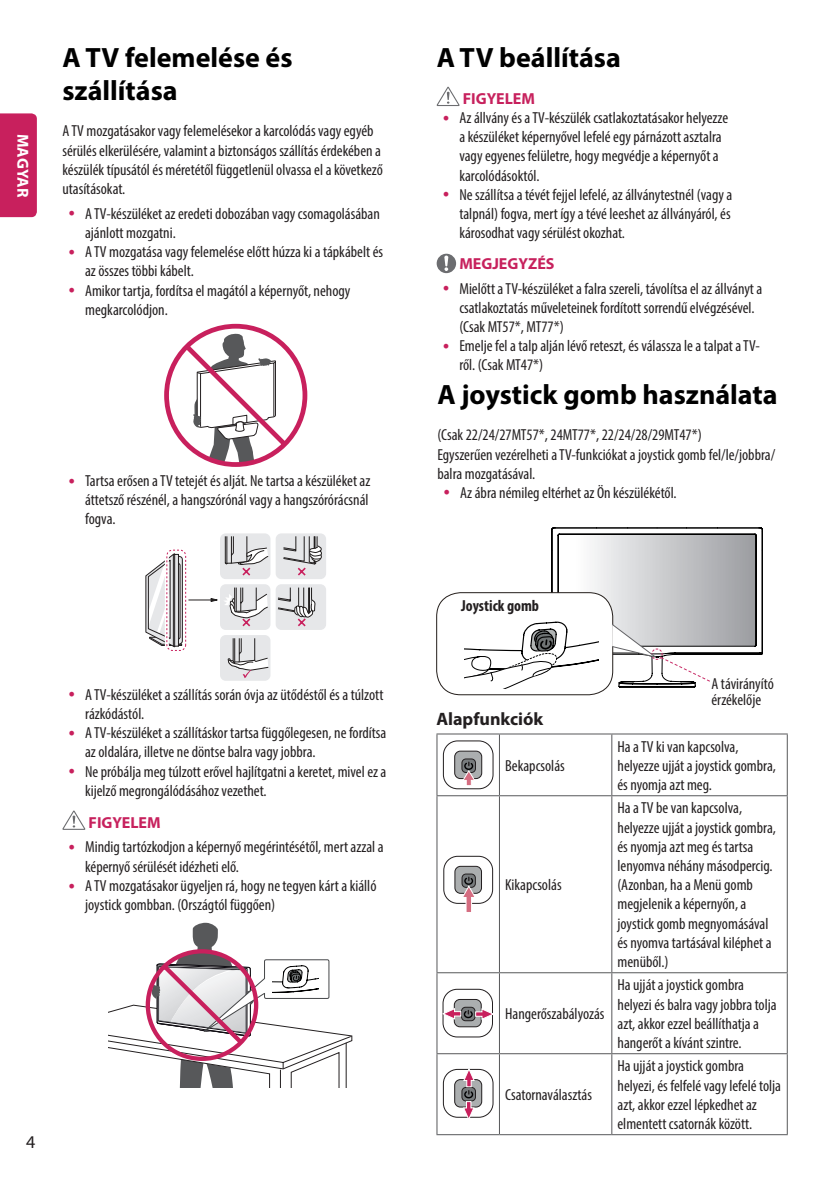
<style>
.page{position:relative;width:840px;height:1191px;background:#fff}
.page>*{position:absolute;margin:0;border:0;box-sizing:border-box;transform-origin:0 0}
._1st_Title{font:700 28px/33.6px "Myriad Pro";color:#000}
._2nd_Title{font:700 18px "Myriad Pro";color:#231f20}
.t1{font:18px "Myriad Pro";color:#231f20}
.Body{font:condensed 16px/19.2px "Myriad Pro";color:#231f20}
.body_bold{font:700 16px "Myriad Pro";color:#c7215d}
.Body_center{font:700 condensed 16px "Myriad Pro";color:#231f20}
.Body-2{font:700 16px "Myriad Pro";color:#c7215d}
.t2{font:700 16px "Myriad Pro";letter-spacing:.015em;color:#fff}
.t3{font:700 14px "Bryant LG";color:#fff}
</style>
<div class="page">
<div style="left:0;top:113px;width:37px;height:104px;background:#c8205d"></div>
<svg style="left:164px;top:324px;width:143px;height:143px"></svg>
<div style="left:220px;top:584px;width:50px;height:46px;background:#e6e7e9;border-radius:6px"></div>
<div style="left:275px;top:584px;width:51px;height:46px;background:#e6e7e9;border-radius:6px"></div>
<div style="left:220px;top:635px;width:50px;height:46px;background:#e6e7e9;border-radius:6px"></div>
<div style="left:220px;top:533px;width:50px;height:46px;background:#e6e7e9;border-radius:6px"></div>
<div style="left:275px;top:533px;width:51px;height:46px;background:#e6e7e9;border-radius:6px"></div>
<svg style="left:224px;top:535px;width:97px;height:42px"></svg>
<svg style="left:189px;top:587px;width:126px;height:91px"></svg>
<svg style="left:145px;top:553px;width:37px;height:94px"></svg>
<div style="left:165px;top:548px;width:22px;height:104px;border:4px solid #fff;border-radius:6px"></div>
<div style="left:166px;top:549px;width:20px;height:102px;border:1px dashed #c8205d;border-radius:6px"></div>
<svg style="left:62px;top:810px;width:23px;height:20px"></svg>
<svg style="left:436px;top:87px;width:23px;height:19px"></svg>
<svg style="left:436px;top:254px;width:20px;height:19px"></svg>
<svg style="left:108px;top:922px;width:244px;height:165px"></svg>
<hr style="left:436px;top:733px;width:63px;height:1px;background:#57585a">
<hr style="left:436px;top:734px;width:1px;height:61px;background:#57585a">
<hr style="left:499px;top:733px;width:112px;height:1px;background:#57585a">
<hr style="left:498px;top:734px;width:1px;height:61px;background:#57585a">
<hr style="left:611px;top:733px;width:176px;height:1px;background:#57585a">
<hr style="left:611px;top:734px;width:1px;height:61px;background:#57585a">
<hr style="left:786px;top:734px;width:1px;height:61px;background:#57585a">
<hr style="left:436px;top:795px;width:63px;height:1px;background:#57585a">
<hr style="left:436px;top:796px;width:1px;height:176px;background:#57585a">
<hr style="left:499px;top:795px;width:112px;height:1px;background:#57585a">
<hr style="left:498px;top:796px;width:1px;height:176px;background:#57585a">
<hr style="left:611px;top:795px;width:176px;height:1px;background:#57585a">
<hr style="left:611px;top:796px;width:1px;height:176px;background:#57585a">
<hr style="left:786px;top:796px;width:1px;height:176px;background:#57585a">
<hr style="left:436px;top:972px;width:63px;height:1px;background:#57585a">
<hr style="left:436px;top:973px;width:1px;height:80px;background:#57585a">
<hr style="left:499px;top:972px;width:112px;height:1px;background:#57585a">
<hr style="left:498px;top:973px;width:1px;height:80px;background:#57585a">
<hr style="left:611px;top:972px;width:176px;height:1px;background:#57585a">
<hr style="left:611px;top:973px;width:1px;height:80px;background:#57585a">
<hr style="left:786px;top:973px;width:1px;height:80px;background:#57585a">
<hr style="left:436px;top:1053px;width:63px;height:1px;background:#57585a">
<hr style="left:436px;top:1054px;width:1px;height:80px;background:#57585a">
<hr style="left:499px;top:1053px;width:112px;height:1px;background:#57585a">
<hr style="left:498px;top:1054px;width:1px;height:80px;background:#57585a">
<hr style="left:611px;top:1053px;width:176px;height:1px;background:#57585a">
<hr style="left:611px;top:1054px;width:1px;height:80px;background:#57585a">
<hr style="left:786px;top:1054px;width:1px;height:80px;background:#57585a">
<hr style="left:436px;top:1134px;width:63px;height:1px;background:#57585a">
<hr style="left:499px;top:1134px;width:112px;height:1px;background:#57585a">
<hr style="left:611px;top:1134px;width:176px;height:1px;background:#57585a">
<div style="left:442px;top:740px;width:51px;height:49px;border:1px solid #231f20;border-radius:14px"></div>
<div style="left:454px;top:751px;width:27px;height:27px;background:#abaeaf;border-radius:6px"></div>
<div style="left:454px;top:750px;width:28px;height:29px;border:1px solid #231f20;border-radius:6px"></div>
<div style="left:461px;top:759px;width:14px;height:13px;background:#777b7d;border-radius:4px"></div>
<div style="left:461px;top:758px;width:14px;height:15px;border:1px solid #231f20;border-radius:4px"></div>
<svg style="left:462px;top:761px;width:13px;height:25px"></svg>
<div style="left:443px;top:855px;width:50px;height:49px;border:1px solid #231f20;border-radius:14px"></div>
<div style="left:454px;top:866px;width:27px;height:27px;background:#abaeaf;border-radius:6px"></div>
<div style="left:454px;top:866px;width:27px;height:27px;border:1px solid #231f20;border-radius:6px"></div>
<div style="left:462px;top:874px;width:13px;height:13px;background:#777b7d;border-radius:4px"></div>
<div style="left:461px;top:873px;width:14px;height:15px;border:1px solid #231f20;border-radius:4px"></div>
<svg style="left:461px;top:876px;width:14px;height:36px"></svg>
<div style="left:442px;top:988px;width:50px;height:49px;border:1px solid #231f20;border-radius:14px"></div>
<div style="left:454px;top:999px;width:27px;height:27px;background:#abaeaf;border-radius:6px"></div>
<div style="left:453px;top:999px;width:28px;height:28px;border:1px solid #231f20;border-radius:6px"></div>
<div style="left:461px;top:1006px;width:14px;height:15px;border:1px solid #231f20;border-radius:4px"></div>
<svg style="left:442px;top:1008px;width:51px;height:12px"></svg>
<div style="left:442px;top:1069px;width:51px;height:48px;border:1px solid #231f20;border-radius:14px"></div>
<div style="left:454px;top:1079px;width:27px;height:28px;background:#abaeaf;border-radius:6px"></div>
<div style="left:454px;top:1079px;width:28px;height:28px;border:1px solid #231f20;border-radius:6px"></div>
<div style="left:461px;top:1087px;width:14px;height:14px;border:1px solid #231f20;border-radius:4px"></div>
<svg style="left:462px;top:1068px;width:12px;height:50px"></svg>
<div style="left:436px;top:592px;width:177px;height:103px;border:1px solid #241e1b;border-radius:24px"></div>
<svg style="left:464px;top:527px;width:298px;height:161px"></svg>
<p class="t2" style="left:33px;top:133px;width:66px;rotate:90deg">MAGYAR</p>
<p class="t3" style="left:32px;top:151px;width:30px;rotate:90deg">ENG</p>
<p class="_1st_Title" style="left:62px;top:39px;width:231px">A TV felemelése és szállítása</p>
<p class="Body" style="left:62px;top:121px;width:322px">A TV mozgatásakor vagy felemelésekor a karcolódás vagy egyéb sérülés elkerülésére, valamint a biztonságos szállítás érdekében a készülék típusától és méretétől függetlenül olvassa el a következő utasításokat.</p>
<p class="Body" style="left:85px;top:204px;width:296px">A TV-készüléket az eredeti dobozában vagy csomagolásában ajánlott mozgatni.</p>
<p class="Body" style="left:85px;top:242px;width:299px">A TV mozgatása vagy felemelése előtt húzza ki a tápkábelt és az összes többi kábelt.</p>
<p class="Body" style="left:85px;top:280px;width:267px">Amikor tartja, fordítsa el magától a képernyőt, nehogy megkarcolódjon.</p>
<p class="Body" style="left:85px;top:471px;width:287px;text-align:justify">Tartsa erősen a TV tetejét és alját. Ne tartsa a készüléket az áttetsző részénél, a hangszórónál vagy a hangszórórácsnál fogva.</p>
<p class="Body" style="left:85px;top:685px;width:299px">A TV-készüléket a szállítás során óvja az ütődéstől és a túlzott rázkódástól.</p>
<p class="Body" style="left:85px;top:723px;width:302px">A TV-készüléket a szállításkor tartsa függőlegesen, ne fordítsa az oldalára, illetve ne döntse balra vagy jobbra.</p>
<p class="Body" style="left:85px;top:761px;width:302px">Ne próbálja meg túlzott erővel hajlítgatni a keretet, mivel ez a kijelző megrongálódásához vezethet.</p>
<p class="body_bold" style="left:88px;top:812px;width:74px">FIGYELEM</p>
<p class="Body" style="left:85px;top:837px;width:300px">Mindig tartózkodjon a képernyő megérintésétől, mert azzal a képernyő sérülését idézheti elő.</p>
<p class="Body" style="left:85px;top:875px;width:293px">A TV mozgatásakor ügyeljen rá, hogy ne tegyen kárt a kiálló joystick gombban. (Országtól függően)</p>
<p class="t1" style="left:26px;top:1130px;width:11px">4</p>
<p class="_1st_Title" style="left:436px;top:39px;width:185px">A TV beállítása</p>
<p class="Body-2" style="left:462px;top:88px;width:74px">FIGYELEM</p>
<p class="Body" style="left:459px;top:108px;width:270px">Az állvány és a TV-készülék csatlakoztatásakor helyezze a készüléket képernyővel lefelé egy párnázott asztalra vagy egyenes felületre, hogy megvédje a képernyőt a karcolódásoktól.</p>
<p class="Body" style="left:459px;top:185px;width:274px;text-align:justify">Ne szállítsa a tévét fejjel lefelé, az állványtestnél (vagy a talpnál) fogva, mert így a tévé leeshet az állványáról, és károsodhat vagy sérülést okozhat.</p>
<p class="body_bold" style="left:459px;top:253px;width:97px">MEGJEGYZÉS</p>
<p class="Body" style="left:459px;top:278px;width:304px">Mielőtt a TV-készüléket a falra szereli, távolítsa el az állványt a csatlakoztatás műveleteinek fordított sorrendű elvégzésével. (Csak MT57*, MT77*)</p>
<p class="Body" style="left:459px;top:336px;width:302px">Emelje fel a talp alján lévő reteszt, és válassza le a talpat a TV&shy;ről. (Csak MT47*)</p>
<p class="_1st_Title" style="left:437px;top:377px;width:341px">A joystick gomb használata</p>
<p class="Body" style="left:437px;top:425px;width:266px">(Csak 22/24/27MT57*, 24MT77*, 22/24/28/29MT47*)</p>
<p class="Body" style="left:437px;top:444px;width:339px">Egyszerűen vezérelheti a TV-funkciókat a joystick gomb fel/le/jobbra/ balra mozgatásával.</p>
<p class="Body" style="left:460px;top:483px;width:218px">Az ábra némileg eltérhet az Ön készülékétől.</p>
<p class="Body_center" style="left:461px;top:596px;width:79px">Joystick gomb</p>
<p class="_2nd_Title" style="left:436px;top:707px;width:108px">Alapfunkciók</p>
<p class="Body" style="left:505px;top:756px;width:61px">Bekapcsolás</p>
<p class="Body" style="left:505px;top:875px;width:58px">Kikapcsolás</p>
<p class="Body" style="left:505px;top:1004px;width:101px">Hangerőszabályozás</p>
<p class="Body" style="left:505px;top:1085px;width:88px">Csatornaválasztás</p>
<p class="Body" style="left:711px;top:676px;width:64px;line-height:16px">A távirányító érzékelője</p>
<p class="Body" style="left:617px;top:736px;width:160px">Ha a TV ki van kapcsolva, helyezze ujját a joystick gombra, és nyomja azt meg.</p>
<p class="Body" style="left:617px;top:798px;width:160px">Ha a TV be van kapcsolva, helyezze ujját a joystick gombra, és nyomja azt meg és tartsa lenyomva néhány másodpercig. (Azonban, ha a Menü gomb megjelenik a képernyőn, a joystick gomb megnyomásával és nyomva tartásával kiléphet a menüből.)</p>
<p class="Body" style="left:617px;top:975px;width:160px">Ha ujját a joystick gombra helyezi és balra vagy jobbra tolja azt, akkor ezzel beállíthatja a hangerőt a kívánt szintre.</p>
<p class="Body" style="left:617px;top:1056px;width:165px">Ha ujját a joystick gombra helyezi, és felfelé vagy lefelé tolja azt, akkor ezzel lépkedhet az elmentett csatornák között.</p>
</div>
